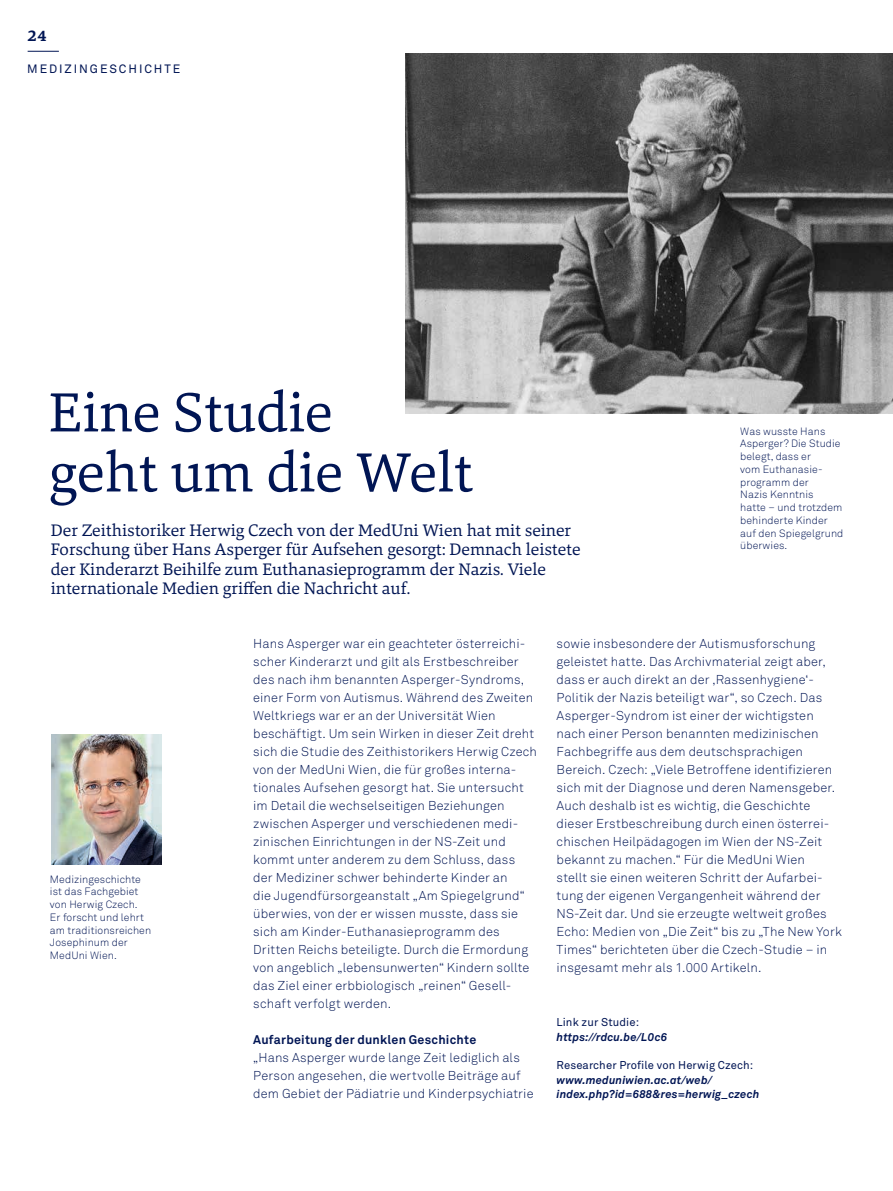
<style>
.page{position:relative;width:893px;height:1191px;background:#fff}
.page>*{position:absolute;margin:0;border:0;box-sizing:border-box;transform-origin:0 0}
.t1{font:57px/60px "Danton";color:#001554}
.t2{font:17.25px/19.5px "Danton";color:#001554}
.t3{font:700 16.5px "Danton";color:#001554}
.t4{font:300 12.75px/18px "Akkurat Pro";letter-spacing:.015em;color:#001554}
.t5{font:700 12.45px "Akkurat Pro";letter-spacing:.02em;color:#001554}
.t6{font:12px "Akkurat Pro";letter-spacing:.16em;color:#001554}
.t7{font:italic 700 11.25px/14.2px "Akkurat Pro";letter-spacing:.01em;color:#001554}
.t8{font:11.25px "Akkurat Pro";letter-spacing:.01em;color:#001554}
.t9{font:300 10.5px/12.8px "Akkurat Pro";letter-spacing:.01em;color:#001554}
</style>
<div class="page">
<hr style="left:28px;top:51px;width:31px;height:1px;background:#001554">
<img style="left:51px;top:734px;width:110px;height:130px">
<img style="left:405px;top:53px;width:488px;height:360px">
<p class="t3" style="left:28px;top:25px;width:21px">24</p>
<p class="t6" style="left:27px;top:62px;width:155px">MEDIZINGESCHICHTE</p>
<h1 class="t1" style="left:49px;top:382px;width:425px">Eine Studie<br>geht um die Welt</h1>
<p class="t2" style="left:51px;top:520px;width:531px">Der Zeithistoriker Herwig Czech von der MedUni Wien hat mit seiner Forschung über Hans Asperger für Aufsehen gesorgt: Demnach leistete der Kinderarzt Beihilfe zum Euthanasieprogramm der Nazis. Viele internationale Medien griffen die Nachricht auf.</p>
<p class="t9" style="left:740px;top:424px;width:105px">Was wusste Hans<br>Asperger? Die Studie belegt, dass er<br>vom Euthanasie&shy;programm der<br>Nazis Kenntnis<br>hatte – und trotzdem behinderte Kinder auf den Spiegelgrund überwies.</p>
<p class="t9" style="left:50px;top:872px;width:103px">Medizingeschichte ist das Fachgebiet von Herwig Czech.<br>Er forscht und lehrt am traditionsreichen<br>Josephinum der<br>MedUni Wien.</p>
<p class="t4" style="left:253px;top:635px;width:285px">Hans Asperger war ein geachteter österreichi&shy;scher Kinderarzt und gilt als Erstbeschreiber des nach ihm benannten Asperger-Syndroms, einer Form von Autismus. Während des Zweiten Weltkriegs war er an der Universität Wien beschäftigt. Um sein Wirken in dieser Zeit dreht sich die Studie des Zeithistorikers Herwig Czech von der MedUni Wien, die für großes interna&shy;tionales Aufsehen gesorgt hat. Sie untersucht im Detail die wechselseitigen Beziehungen zwischen Asperger und verschiedenen medi&shy;zinischen Einrichtungen in der NS-Zeit und kommt unter anderem zu dem Schluss, dass der Mediziner schwer behinderte Kinder an<br>die Jugendfürsorgeanstalt „Am Spiegelgrund“ überwies, von der er wissen musste, dass sie sich am Kinder-Euthanasieprogramm des Dritten Reichs beteiligte. Durch die Ermordung von angeblich „lebensunwerten“ Kindern sollte das Ziel einer erbbiologisch „reinen“ Gesell&shy;schaft verfolgt werden.</p>
<p class="t5" style="left:253px;top:1032px;width:225px">Aufarbeitung der dunklen Geschichte</p>
<p class="t4" style="left:253px;top:1049px;width:282px">„Hans Asperger wurde lange Zeit lediglich als<br>Person angesehen, die wertvolle Beiträge auf dem Gebiet der Pädiatrie und Kinderpsychiatrie</p>
<p class="t4" style="left:557px;top:635px;width:287px">sowie insbesondere der Autismusforschung geleistet hatte. Das Archivmaterial zeigt aber, dass er auch direkt an der ‚Rassenhygiene‘- Politik der Nazis beteiligt war“, so Czech. Das Asperger-Syndrom ist einer der wichtigsten nach einer Person benannten medizinischen Fachbegriffe aus dem deutschsprachigen Bereich. Czech: „Viele Betroffene identifizieren sich mit der Diagnose und deren Namensgeber.<br>Auch deshalb ist es wichtig, die Geschichte dieser Erstbeschreibung durch einen österrei&shy;chischen Heilpädagogen im Wien der NS-Zeit bekannt zu machen.“ Für die MedUni Wien<br>stellt sie einen weiteren Schritt der Aufarbei&shy;tung der eigenen Vergangenheit während der NS-Zeit dar. Und sie erzeugte weltweit großes Echo: Medien von „Die Zeit“ bis zu „The New York Times“ berichteten über die Czech-Studie – in insgesamt mehr als 1.000 -Artikeln.</p>
<p class="t8" style="left:557px;top:1016px;width:84px">Link zur Studie:</p>
<p class="t7" style="left:557px;top:1029px;width:112px">https://rdcu.be/L0c6</p>
<p class="t8" style="left:557px;top:1058px;width:198px">Researcher Profile von Herwig Czech:</p>
<p class="t7" style="left:557px;top:1072px;width:204px">www.meduniwien.ac.at/web/ index.php?id=688&amp;res=herwig_czech</p>
</div>
